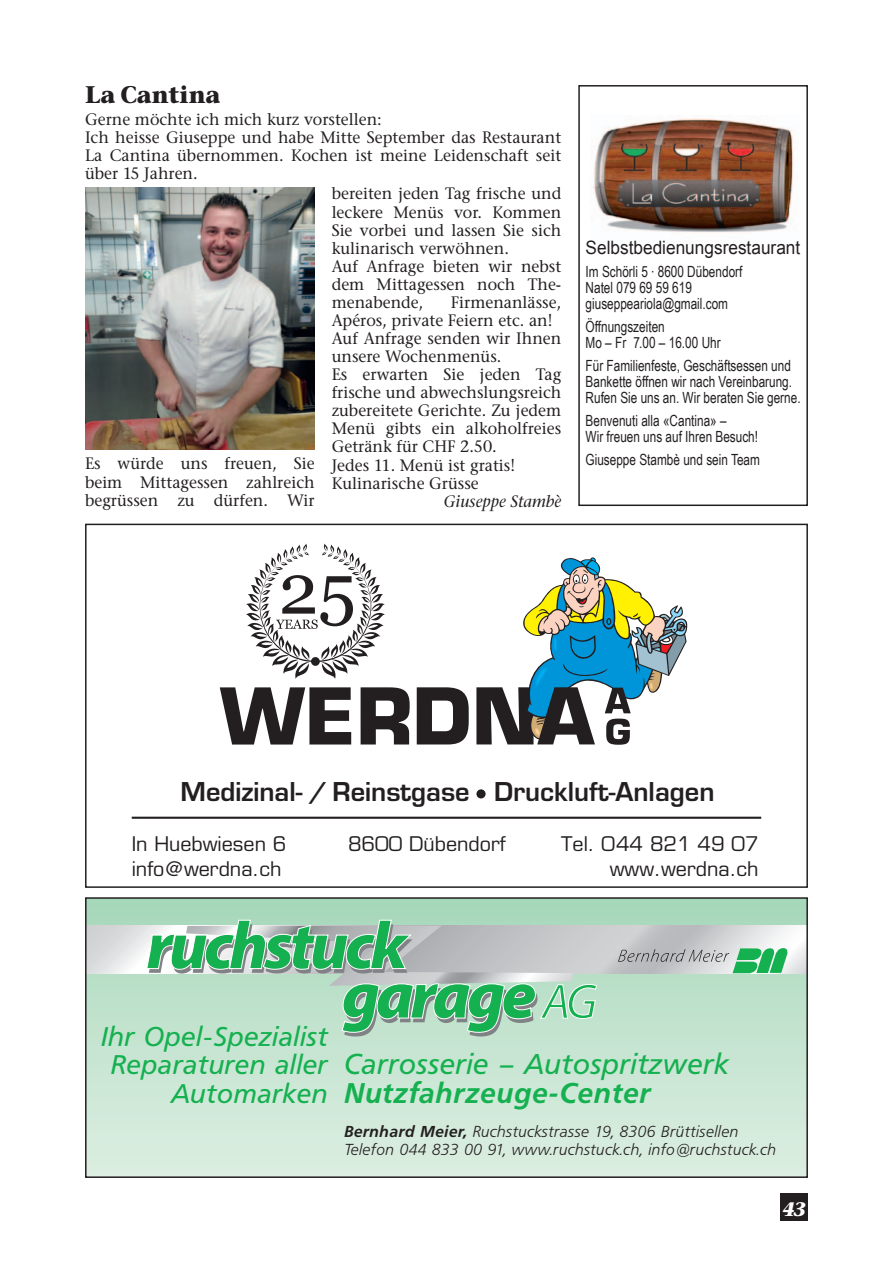
<style>
.page{position:relative;width:893px;height:1263px;background:#fff}
.page>*{position:absolute;margin:0;border:0;box-sizing:border-box;transform-origin:0 0}
.t1{font:italic 28.35px "Frutiger BQ";letter-spacing:.035em;color:#15b050}
.t2{font:italic 700 28.35px "Frutiger BQ";letter-spacing:.035em;color:#15b050}
.t3{font:italic 26.85px/28.5px "Frutiger BQ";letter-spacing:.03em;color:#15b050;text-align:right}
.t4{font:600 25.35px "Eurostile";color:#231f20}
.t5{font:700 24px "Stone Serif ITC";color:#231f20;scale:.96 1}
.t6{font:19.65px "Eurostile LT Std";color:#231f20}
.t7{font:italic 700 19.5px "Stone Serif LT";color:#fff}
.t8{font:18.45px "Arial";color:#231f20;scale:.93 1}
.t9{font:16.5px/18px "Stone Serif LT";color:#231f20}
.t10{font:italic 16.5px "Stone Serif LT";color:#231f20}
.t11{font:italic 300 15.75px/17.7px "Frutiger BQ";letter-spacing:.03em;color:#231f20}
.t12{font:15.45px/15.8px "Arial Narrow";color:#231f20;scale:.93 1}
.s1{font-weight:700}
</style>
<div class="page">
<div style="left:780px;top:1193px;width:28px;height:27px;background:#231f20"></div>
<svg style="left:88px;top:900px;width:717px;height:275px"></svg>
<svg style="left:88px;top:925px;width:717px;height:48px"></svg>
<svg style="left:146px;top:919px;width:452px;height:117px"></svg>
<svg style="left:618px;top:948px;width:171px;height:25px"></svg>
<div style="left:85px;top:897px;width:723px;height:281px;border:2px solid #231f20"></div>
<svg style="left:220px;top:687px;width:131px;height:57px"></svg>
<svg style="left:361px;top:687px;width:49px;height:57px"></svg>
<svg style="left:417px;top:687px;width:52px;height:57px"></svg>
<svg style="left:476px;top:557px;width:212px;height:188px"></svg>
<div style="left:476px;top:789px;width:10px;height:9px;background:#231f20;border-radius:50%"></div>
<hr style="left:132px;top:817px;width:629px;height:2px;background:#231f20">
<svg style="left:246px;top:543px;width:139px;height:136px"></svg>
<div style="left:85px;top:524px;width:723px;height:364px;border:2px solid #231f20"></div>
<img style="left:593px;top:117px;width:201px;height:116px">
<div style="left:578px;top:85px;width:230px;height:421px;border:2px solid #231f20"></div>
<img style="left:85px;top:187px;width:230px;height:263px">
<h3 class="t5" style="left:85px;top:79px;width:142px">La Cantina</h3>
<p class="t9" style="left:85px;top:110px;width:478px">Gerne möchte ich mich kurz vorstellen:<br>Ich heisse Giuseppe und habe Mitte September das Restaurant La Cantina übernommen. Kochen ist meine Leidenschaft seit über 15 Jahren.</p>
<p class="t9" style="left:85px;top:455px;width:231px;text-align:justify">Es würde uns freuen, Sie beim Mittagessen zahlreich begrüssen zu dürfen. Wir</p>
<p class="t9" style="left:332px;top:185px;width:231px">bereiten jeden Tag frische und leckere Menüs vor. Kommen<br>Sie vorbei und lassen Sie sich kulinarisch verwöhnen.<br>Auf Anfrage bieten wir nebst dem Mittagessen noch The&shy;menabende,</p>
<p class="t9" style="left:332px;top:293px;width:231px;text-indent:119px">Firmenanlässe,<br>Apéros, private Feiern etc. an!<br>Auf Anfrage senden wir Ihnen unsere Wochenmenüs.<br>Es erwarten Sie jeden Tag frische und abwechslungsreich zubereitete Gerichte. Zu jedem<br>Menü gibts ein alkoholfreies<br>Getränk für CHF 2.50.<br>Jedes 11. Menü ist gratis!<br>Kulinarische Grüsse</p>
<p class="t10" style="left:444px;top:491px;width:119px">Giuseppe Stambè</p>
<p class="t8" style="left:586px;top:235px;width:232px">Selbstbedienungsrestaurant</p>
<p class="t12" style="left:586px;top:263px;width:170px">Im Schörli 5 ∙ 8600 Dübendorf<br>Natel 079 69 59 619 giuseppeariola@gmail.com</p>
<p class="t12" style="left:586px;top:318px;width:147px">Öffnungszeiten<br>Mo – Fr 7.00 – 16.00 Uhr</p>
<p class="t12" style="left:586px;top:357px;width:233px">Für Familienfeste, Geschäftsessen und<br>Bankette öffnen wir nach Vereinbarung.<br>Rufen Sie uns an. Wir beraten Sie gerne.</p>
<p class="t12" style="left:586px;top:412px;width:187px">Benvenuti alla «Cantina» –<br>Wir freuen uns auf Ihren Besuch!</p>
<p class="t12" style="left:586px;top:451px;width:189px">Giuseppe Stambè und sein Team</p>
<h3 class="t4" style="left:181px;top:776px;width:535px">Medizinal- / Reinstgase Druckluft-Anlagen</h3>
<p class="t6" style="left:132px;top:832px;width:156px">In Huebwiesen 6</p>
<p class="t6" style="left:348px;top:832px;width:159px">8600 Dübendorf</p>
<p class="t6" style="left:561px;top:832px;width:199px">Tel. 044 821 49 07</p>
<p class="t6" style="left:132px;top:857px;width:151px">info@werdna.ch</p>
<p class="t6" style="left:610px;top:857px;width:150px">www.werdna.ch</p>
<h2 class="t3" style="left:101px;top:1022px;width:228px">Ihr Opel-Spezialist<br>Reparaturen aller<br>Automarken</h2>
<h1 class="t1" style="left:344px;top:1047px;width:386px">Carrosserie – Autospritzwerk</h1>
<h1 class="t2" style="left:344px;top:1076px;width:307px">Nutzfahrzeuge-Center</h1>
<p class="t11" style="left:344px;top:1123px;width:433px"><span class="s1">Bernhard Meier,</span> Ruchstuckstrasse 19, 8306 Brüttisellen<br>Telefon 044 833 00 91, www.ruchstuck.ch, info@ruchstuck.ch</p>
<p class="t7" style="left:782px;top:1197px;width:25px">43</p>
</div>
